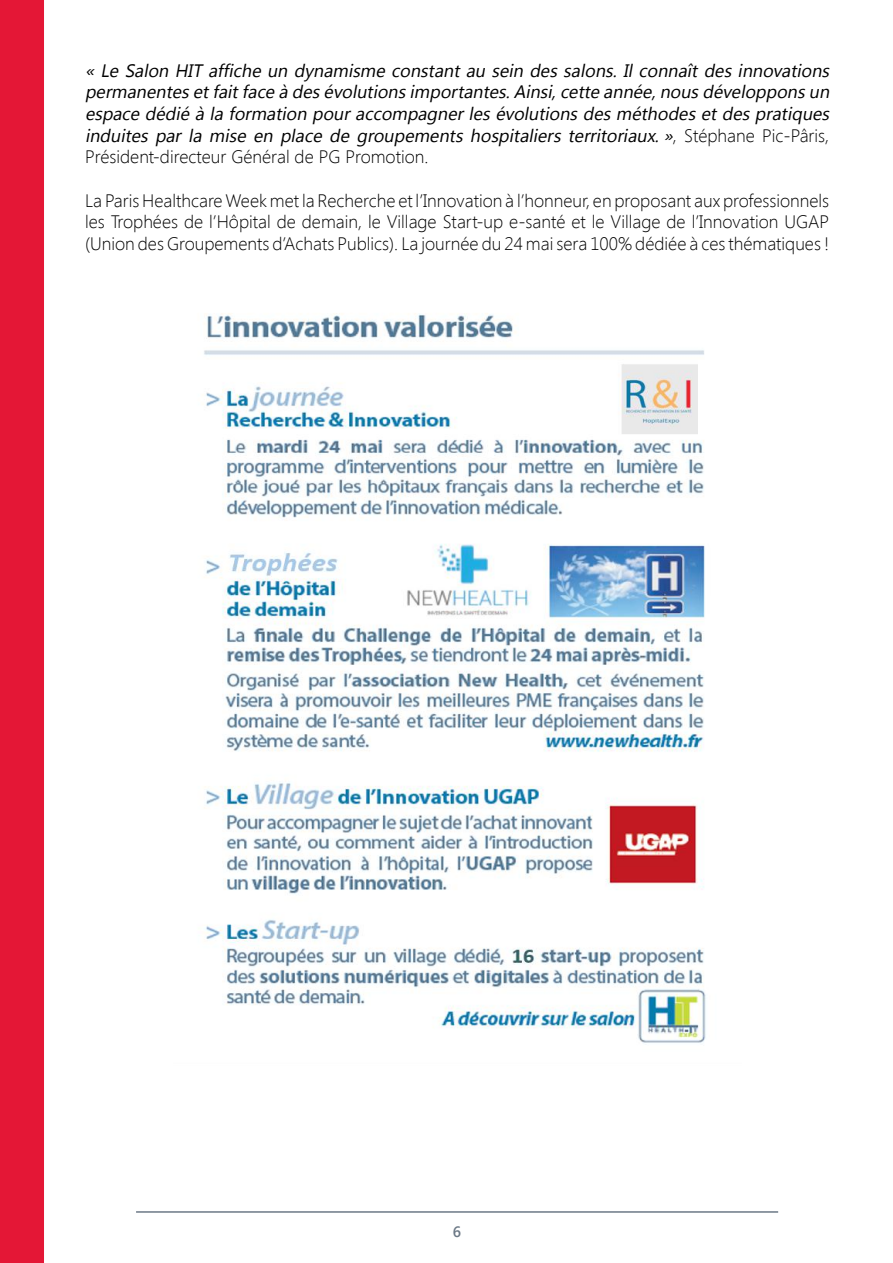
<style>
.page{position:relative;width:893px;height:1263px;background:#fff}
.page>*{position:absolute;margin:0;border:0;box-sizing:border-box;transform-origin:0 0}
.t1{font:italic 18px/21.6px "Segoe UI";color:#000}
.t2{font:300 18px/21.6px "Segoe UI";color:#000;text-align:justify}
.t3{font:600 15px "Segoe UI";color:#6c7986}
.s1{font-weight:300;font-style:normal}
</style>
<div class="page">
<hr style="left:136px;top:1211px;width:642px;height:2px;background:#6c7986">
<div style="left:0;top:0;width:44px;height:1263px;background:#e41736"></div>
<img style="left:204px;top:313px;width:502px;height:730px">
<p class="t1" style="left:85px;top:59px;width:750px">« Le Salon HIT affiche un dynamisme constant au sein des salons. Il connaît des innovations permanentesetfaitface à desévolutionsimportantes.Ainsi,cette année,nousdévelopponsun espace dédié à la formation pour accompagner les évolutions des méthodes et des pratiques induites par la mise en place de groupements hospitaliers territoriaux. »<span class="s1">, S t é p h a n e P i c - P â r i s , Président-directeur Général de PG Promotion.</span></p>
<p class="t2" style="left:85px;top:189px;width:746px">La Paris Healthcare Week met la Recherche et l’Innovation à l’honneur, en proposant aux professionnels les Trophées de l’Hôpital de demain, le Village Start-up e-santé et le Village de l’Innovation UGAP (Union des Groupements d’Achats Publics). La journée du 24 mai sera 100% dédiée à ces thématiques !</p>
<p class="t3" style="left:453px;top:1221px;width:10px">6</p>
</div>
